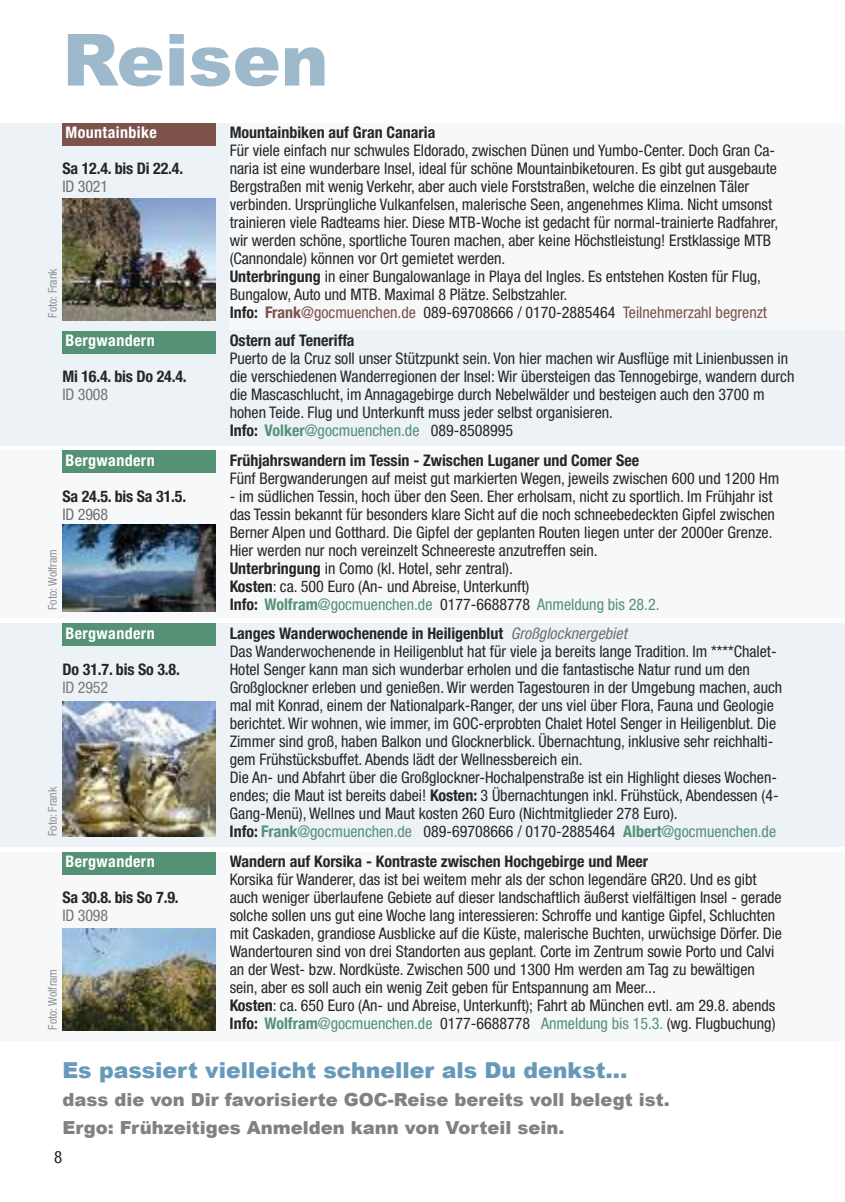
<style>
.page{position:relative;width:845px;height:1202px;background:#fff}
.page>*{position:absolute;margin:0;border:0;box-sizing:border-box;transform-origin:0 0}
.t1{font:900 72px "Arial";color:#9eb8cc}
.t2{font:900 22px "Arial";color:#6799b8}
.t3{font:900 18px/28px "Arial";color:#828182}
.t4{font:condensed 17px "Helvetica Neue";color:#272627}
.t5{font:condensed 16px/18px "Helvetica Neue";color:#272627}
.t6{font:700 condensed 16px "Helvetica Neue";color:#272627}
.t7{font:700 condensed 16px "Helvetica Neue";letter-spacing:.025em;color:#fff}
.t8{font:condensed 16px "Helvetica Neue";letter-spacing:-.01em;color:#707070}
.t9{font:condensed 16px "Helvetica Neue";letter-spacing:-.01em;color:#757475}
.t10{font:condensed 16px "Helvetica Neue";letter-spacing:-.01em;color:#797979}
.t11{font:condensed 12px "Helvetica Neue";color:#939393}
.s1{font-weight:700}
.s2{font-weight:700;color:#7c524b}
.s3{color:#7c524b}
.s4{font-weight:700;color:#549175}
.s5{color:#549175}
.s6{font-style:italic;color:#707070}
</style>
<div class="page">
<div style="left:0;top:123px;width:230px;height:207px;background:#edf2f6"></div>
<img style="left:62px;top:199px;width:153px;height:121px">
<div style="left:230px;top:331px;width:615px;height:115px;background:#edf2f6"></div>
<div style="left:230px;top:123px;width:615px;height:207px;background:#f6f8fa"></div>
<div style="left:62px;top:123px;width:153px;height:23px;background:#7c524b"></div>
<div style="left:230px;top:450px;width:615px;height:168px;background:#f6f8fa"></div>
<div style="left:230px;top:624px;width:615px;height:223px;background:#edf2f6"></div>
<div style="left:230px;top:852px;width:615px;height:188px;background:#f6f8fa"></div>
<div style="left:0;top:331px;width:230px;height:115px;background:#edf2f6"></div>
<div style="left:0;top:624px;width:230px;height:223px;background:#edf2f6"></div>
<div style="left:0;top:852px;width:230px;height:188px;background:#f6f8fa"></div>
<div style="left:0;top:450px;width:230px;height:168px;background:#f6f8fa"></div>
<div style="left:62px;top:331px;width:153px;height:22px;background:#549175"></div>
<div style="left:62px;top:450px;width:153px;height:23px;background:#549175"></div>
<div style="left:62px;top:624px;width:153px;height:22px;background:#549175"></div>
<div style="left:62px;top:852px;width:153px;height:22px;background:#549175"></div>
<img style="left:62px;top:525px;width:153px;height:86px">
<img style="left:62px;top:928px;width:153px;height:102px">
<img style="left:62px;top:702px;width:153px;height:135px">
<h1 class="t1" style="left:62px;top:6px;width:268px">Reisen</h1>
<p class="t7" style="left:65px;top:127px;width:93px">Mountainbike</p>
<p class="t6" style="left:62px;top:163px;width:122px">Sa 12.4. bis Di 22.4.</p>
<p class="t8" style="left:62px;top:181px;width:47px">ID 3021</p>
<p class="t11" style="left:48px;top:317px;width:51px;rotate:-90deg">Foto: Frank</p>
<p class="t7" style="left:65px;top:335px;width:91px">Bergwandern</p>
<p class="t6" style="left:62px;top:371px;width:126px">Mi 16.4. bis Do 24.4.</p>
<p class="t9" style="left:62px;top:389px;width:47px">ID 3008</p>
<p class="t7" style="left:65px;top:454px;width:91px">Bergwandern</p>
<p class="t6" style="left:62px;top:490px;width:125px">Sa 24.5. bis Sa 31.5.</p>
<p class="t8" style="left:62px;top:508px;width:47px">ID 2968</p>
<p class="t11" style="left:48px;top:610px;width:62px;rotate:-90deg">Foto: Wolfram</p>
<p class="t7" style="left:65px;top:628px;width:91px">Bergwandern</p>
<p class="t6" style="left:62px;top:664px;width:119px">Do 31.7. bis So 3.8.</p>
<p class="t10" style="left:62px;top:682px;width:47px">ID 2952</p>
<p class="t11" style="left:48px;top:836px;width:51px;rotate:-90deg">Foto: Frank</p>
<p class="t7" style="left:65px;top:856px;width:91px">Bergwandern</p>
<p class="t6" style="left:62px;top:892px;width:118px">Sa 30.8. bis So 7.9.</p>
<p class="t9" style="left:62px;top:910px;width:47px">ID 3098</p>
<p class="t11" style="left:48px;top:1029px;width:62px;rotate:-90deg">Foto: Wolfram</p>
<p class="t6" style="left:230px;top:127px;width:207px">Mountainbiken auf Gran Canaria</p>
<p class="t5" style="left:230px;top:143px;width:550px">Für viele einfach nur schwules Eldorado, zwischen Dünen und Yumbo-Center. Doch Gran Ca&shy;naria ist eine wunderbare Insel, ideal für schöne Mountainbiketouren. Es gibt gut ausgebaute Bergstraßen mit wenig Verkehr, aber auch viele Forststraßen, welche die einzelnen Täler verbinden. Ursprüngliche Vulkanfelsen, malerische Seen, angenehmes Klima. Nicht umsonst trainieren viele Radteams hier. Diese MTB-Woche ist gedacht für normal-trainierte Radfahrer, wir werden schöne, sportliche Touren machen, aber keine Höchstleistung! Erstklassige MTB (Cannondale) können vor Ort gemietet werden.<br><span class="s1">Unterbringung</span> in einer Bungalowanlage in Playa del Ingles. Es entstehen Kosten für Flug, Bungalow, Auto und MTB. Maximal 8 Plätze. Selbstzahler.<br><span class="s1">Info:</span> <span class="s2">Frank</span><span class="s3">@gocmuenchen.de</span> 089-69708666 / 0170-2885464 <span class="s3">Teilnehmerzahl begrenzt</span></p>
<p class="t6" style="left:230px;top:335px;width:126px">Ostern auf Teneriffa</p>
<p class="t5" style="left:230px;top:351px;width:566px">Puerto de la Cruz soll unser Stützpunkt sein. Von hier machen wir Ausflüge mit Linienbussen in die verschiedenen Wanderregionen der Insel: Wir übersteigen das Tennogebirge, wandern durch die Mascaschlucht, im Annagagebirge durch Nebelwälder und besteigen auch den 3700 m hohen Teide. Flug und Unterkunft muss jeder selbst organisieren.<br><span class="s1">Info:</span> <span class="s4">Volker</span><span class="s5">@gocmuenchen.de</span> 089-8508995</p>
<p class="t6" style="left:230px;top:454px;width:411px">Frühjahrswandern im Tessin - Zwischen Luganer und Comer See</p>
<p class="t5" style="left:230px;top:470px;width:551px">Fünf Bergwanderungen auf meist gut markierten Wegen, jeweils zwischen 600 und 1200 Hm</p>
<p class="t5" style="left:230px;top:488px;width:547px">- im südlichen Tessin, hoch über den Seen. Eher erholsam, nicht zu sportlich. Im Frühjahr ist das Tessin bekannt für besonders klare Sicht auf die noch schneebedeckten Gipfel zwischen Berner Alpen und Gotthard. Die Gipfel der geplanten Routen liegen unter der 2000er Grenze.<br>Hier werden nur noch vereinzelt Schneereste anzutreffen sein.<br><span class="s1">Unterbringung</span> in Como (kl. Hotel, sehr zentral).<br><span class="s1">Kosten</span>: ca. 500 Euro (An- und Abreise, Unterkunft)<br><span class="s1">Info:</span> <span class="s4">Wolfram</span><span class="s5">@gocmuenchen.de</span> 0177-6688778 <span class="s5">Anmeldung bis 28.2.</span></p>
<p class="t5" style="left:230px;top:626px;width:554px"><span class="s1">Langes Wanderwochenende in Heiligenblut</span> <span class="s6">Großglocknergebiet<br></span>Das Wanderwochenende in Heiligenblut hat für viele ja bereits lange Tradition. Im ****Chalet-Hotel Senger kann man sich wunderbar erholen und die fantastische Natur rund um den Großglockner erleben und genießen. Wir werden Tagestouren in der Umgebung machen, auch mal mit Konrad, einem der Nationalpark-Ranger, der uns viel über Flora, Fauna und Geologie berichtet. Wir wohnen, wie immer, im GOC-erprobten Chalet Hotel Senger in Heiligenblut. Die Zimmer sind groß, haben Balkon und Glocknerblick. Übernachtung, inklusive sehr reichhalti&shy;gem Frühstücksbuffet. Abends lädt der Wellnessbereich ein.<br>Die An- und Abfahrt über die Großglockner-Hochalpenstraße ist ein Highlight dieses Wochen&shy;endes; die Maut ist bereits dabei! <span class="s1">Kosten:</span> 3 Übernachtungen inkl. Frühstück, Abendessen (4- Gang-Menü), Wellnes und Maut kosten 260 Euro (Nichtmitglieder 278 Euro).<br><span class="s1">Info:</span> <span class="s4">Frank</span><span class="s5">@gocmuenchen.de</span> 089-69708666 / 0170-2885464 <span class="s4">Albert</span><span class="s5">@gocmuenchen.de</span></p>
<p class="t6" style="left:230px;top:856px;width:420px">Wandern auf Korsika - Kontraste zwischen Hochgebirge und Meer</p>
<p class="t5" style="left:230px;top:872px;width:554px">Korsika für Wanderer, das ist bei weitem mehr als der schon legendäre GR20. Und es gibt auch weniger überlaufene Gebiete auf dieser landschaftlich äußerst vielfältigen Insel - gerade solche sollen uns gut eine Woche lang interessieren: Schroffe und kantige Gipfel, Schluchten mit Caskaden, grandiose Ausblicke auf die Küste, malerische Buchten, urwüchsige Dörfer. Die Wandertouren sind von drei Standorten aus geplant. Corte im Zentrum sowie Porto und Calvi an der West- bzw. Nordküste. Zwischen 500 und 1300 Hm werden am Tag zu bewältigen sein, aber es soll auch ein wenig Zeit geben für Entspannung am Meer...<br><span class="s1">Kosten</span>: ca. 650 Euro (An- und Abreise, Unterkunft); Fahrt ab München evtl. am 29.8. abends <span class="s1">Info:</span> <span class="s4">Wolfram</span><span class="s5">@gocmuenchen.de</span> 0177-6688778 <span class="s5">Anmeldung bis 15.3.</span> (wg. Flugbuchung)</p>
<h2 class="t2" style="left:62px;top:1053px;width:566px">Es passiert vielleicht schneller als Du denkst...</h2>
<p class="t3" style="left:62px;top:1084px;width:609px">dass die von Dir favorisierte GOC-Reise bereits voll belegt ist.<br>Ergo: Frühzeitiges Anmelden kann von Vorteil sein.</p>
<p class="t4" style="left:54px;top:1151px;width:10px">8</p>
</div>
